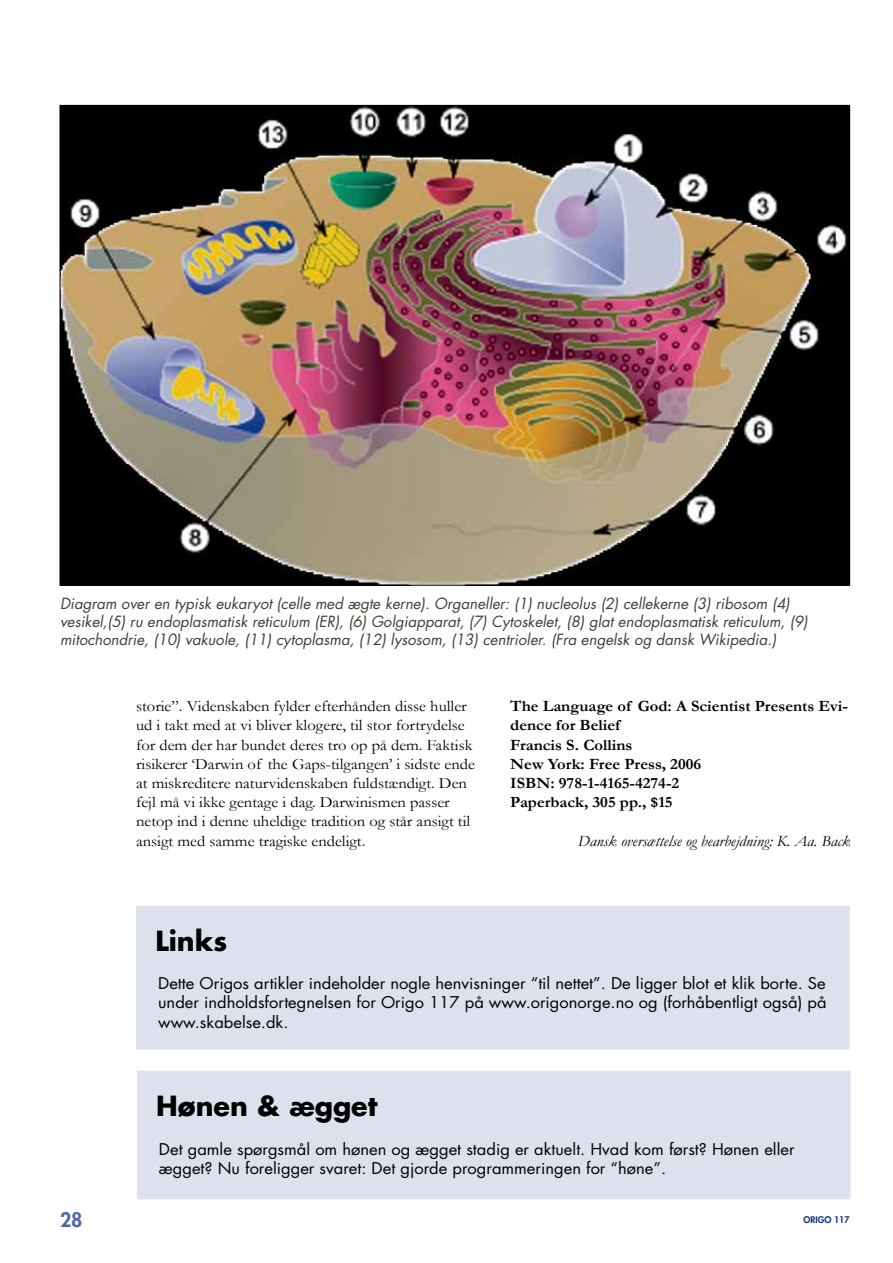
<style>
.page{position:relative;width:893px;height:1263px;background:#fff}
.page>*{position:absolute;margin:0;border:0;box-sizing:border-box;transform-origin:0 0}
.t1{font:700 27px "Futura";color:#000}
.t2{font:800 19.5px "Futura";color:#4f67a3}
.t3{font:15.75px/19.2px "Garamond";color:#000;scale:1.05 1}
.t4{font:15.75px/19.2px "Futura";color:#000;scale:1.05 1}
.t5{font:700 15.75px/19.2px "Garamond";color:#000;scale:1.05 1}
.t6{font:italic 15.75px "Garamond";color:#000;scale:1.05 1}
.t7{font:italic 15px/18px "Futura";color:#453e36}
.t8{font:800 9px "Futura";color:#153485}
</style>
<div class="page">
<div style="left:136px;top:906px;width:714px;height:143px;background:#dce1ed"></div>
<div style="left:137px;top:1071px;width:713px;height:128px;background:#dce1ed"></div>
<img style="left:62px;top:107px;width:786px;height:477px">
<p class="t7" style="left:60px;top:594px;width:749px">Diagram over en typisk eukaryot (celle med ægte kerne). Organeller: (1) nucleolus (2) cellekerne (3) ribosom (4) vesikel,(5) ru endoplasmatisk reticulum (ER), (6) Golgiapparat, (7) Cytoskelet, (8) glat endoplasmatisk reticulum, (9) mitochondrie, (10) vakuole, (11) cytoplasma, (12) lysosom, (13) centrioler. (Fra engelsk og dansk Wikipedia.)</p>
<p class="t3" style="left:136px;top:696px;width:324px">storie”. Videnskaben fylder efterhånden disse huller ud i takt med at vi bliver klogere, til stor fortrydelse for dem der har bundet deres tro op på dem. Faktisk risikerer ‘Darwin of the Gaps-tilgangen’ i sidste ende at miskreditere naturvidenskaben fuldstændigt. Den fejl må vi ikke gentage i dag. Darwinismen passer netop ind i denne uheldige tradition og står ansigt til ansigt med samme tragiske endeligt.</p>
<p class="t5" style="left:510px;top:697px;width:323px">The Language of God: A Scientist Presents Evi&shy;dence for Belief<br>Francis S. Collins<br>New York: Free Press, 2006<br>ISBN: 978-1-4165-4274-2<br>Paperback, 305 pp., $15</p>
<p class="t6" style="left:578px;top:830px;width:261px">Dansk oversættelse og bearbejdning: K. Aa. Back</p>
<h1 class="t1" style="left:155px;top:923px;width:73px">Links</h1>
<p class="t4" style="left:158px;top:974px;width:638px;text-align:justify">Dette Origos artikler indeholder nogle henvisninger “til nettet”. De ligger blot et klik borte. Se under indholdsfortegnelsen for Origo 117 på www.origonorge.no og (forhåbentligt også) på www.skabelse.dk.</p>
<h1 class="t1" style="left:156px;top:1088px;width:223px">Hønen &amp; ægget</h1>
<p class="t4" style="left:159px;top:1139px;width:607px">Det gamle spørgsmål om hønen og ægget stadig er aktuelt. Hvad kom først? Hønen eller ægget? Nu foreligger svaret: Det gjorde programmeringen for “høne”.</p>
<p class="t2" style="left:60px;top:1208px;width:24px">28</p>
<p class="t8" style="left:803px;top:1214px;width:48px">Origo 117</p>
</div>
